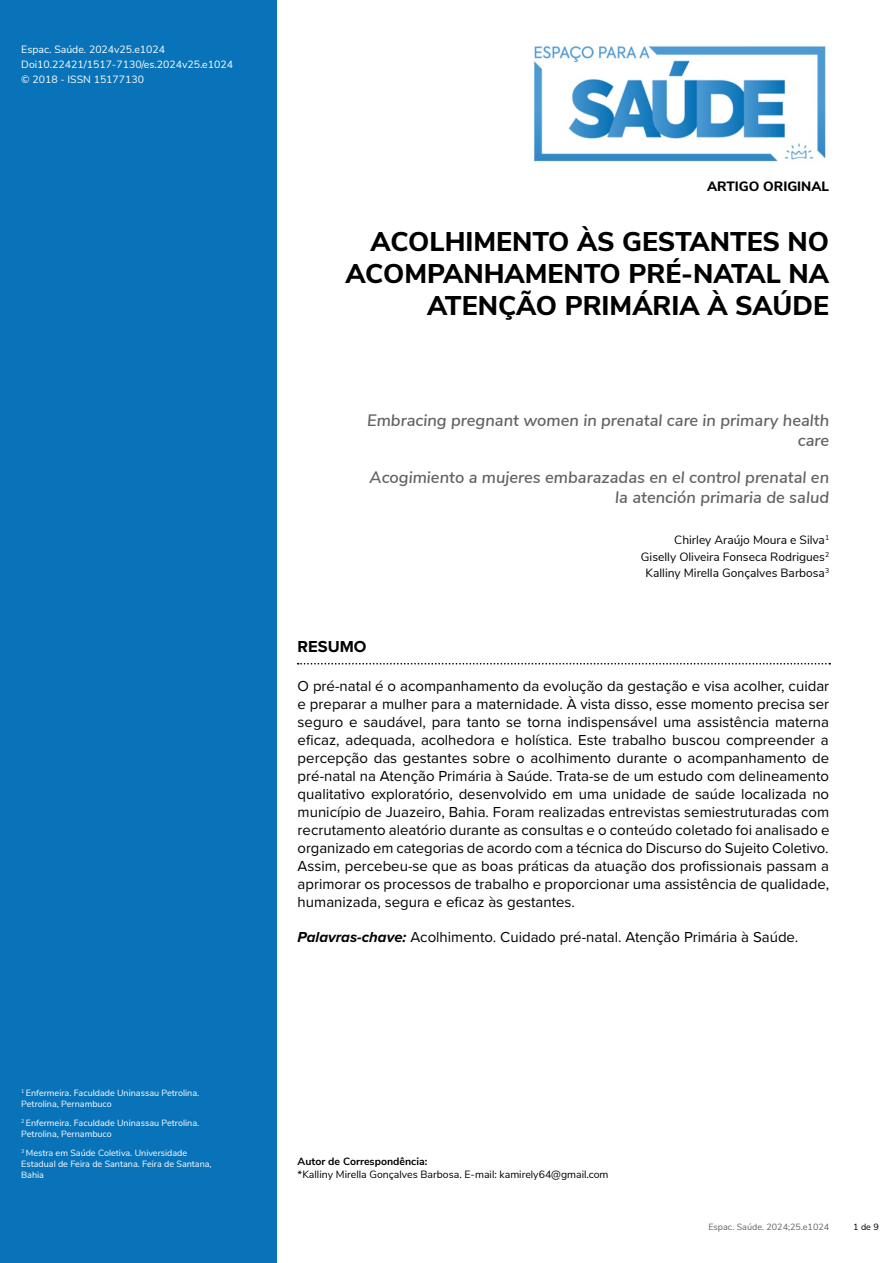
<style>
.page{position:relative;width:893px;height:1263px;background:#fff}
.page>*{position:absolute;margin:0;border:0;box-sizing:border-box;transform-origin:0 0}
.t1{font:800 27px/32.4px "Nunito Sans";color:#000;text-align:right}
.t2{font:italic 600 16.5px/19.8px "Nunito Sans";color:#646363;text-align:right}
.t3{font:700 16.5px "Proxima Nova";color:#000}
.t4{font:15px/18px "Proxima Nova";color:#000;text-align:justify}
.t5{font:800 13.5px "Nunito Sans";color:#000}
.t6{font:12px/16.5px "Nunito Sans";color:#000;text-align:right}
.t7{font:10.5px/14.7px "Nunito Sans";color:#fff}
.t8{font:10.5px "Nunito Sans";color:#000}
.t9{font:700 10.5px "Nunito Sans";color:#000}
.t10{font:9px/10.8px "Nunito Sans";color:#fff}
.t11{font:9px "Nunito Sans";color:#646363}
.t12{font:9px "Nunito Sans";color:#000}
.s1{font-weight:700;font-style:italic}
</style>
<div class="page">
<div style="left:0;top:0;width:276px;height:1263px;background:#0973ba"></div>
<img style="left:533px;top:46px;width:293px;height:116px">
<svg style="left:298px;top:663px;width:532px;height:1px"></svg>
<p class="t7" style="left:21px;top:41px;width:213px">Espac. Saúde. 2024v25.e1024<br>Doi10.22421/1517-7130/es.2024v25.e1024 © 2018 - ISSN 15177130</p>
<p class="t10" style="left:21px;top:1087px;width:179px"><sup>1</sup> Enfermeira. Faculdade Uninassau Petrolina.<br>Petrolina, Pernambuco</p>
<p class="t10" style="left:21px;top:1117px;width:179px"><sup>2</sup> Enfermeira. Faculdade Uninassau Petrolina.<br>Petrolina, Pernambuco</p>
<p class="t10" style="left:21px;top:1147px;width:192px"><sup>3</sup> Mestra em Saúde Coletiva. Universidade<br>Estadual de Feira de Santana. Feira de Santana,<br>Bahia</p>
<p class="t5" style="left:707px;top:177px;width:124px">ARTIGO ORIGINAL</p>
<h1 class="t1" style="left:345px;top:223px;width:485px">ACOLHIMENTO ÀS GESTANTES NO<br>ACOMPANHAMENTO PRÉ-NATAL NA<br>ATENÇÃO PRIMÁRIA À SAÚDE</h1>
<p class="t2" style="left:367px;top:409px;width:464px">Embracing pregnant women in prenatal care in primary health care</p>
<p class="t2" style="left:370px;top:466px;width:461px">Acogimiento a mujeres embarazadas en el control prenatal en la atención primaria de salud</p>
<p class="t6" style="left:641px;top:531px;width:190px">Chirley Araújo Moura e Silva<sup>1<br></sup>Giselly Oliveira Fonseca Rodrigues<sup>2<br></sup>Kalliny Mirella Gonçalves Barbosa<sup>3</sup></p>
<p class="t3" style="left:298px;top:634px;width:70px">RESUMO</p>
<p class="t4" style="left:298px;top:676px;width:533px">O pré-natal é o acompanhamento da evolução da gestação e visa acolher, cuidar e preparar a mulher para a maternidade. À vista disso, esse momento precisa ser seguro e saudável, para tanto se torna indispensável uma assistência materna eficaz, adequada, acolhedora e holística. Este trabalho buscou compreender a percepção das gestantes sobre o acolhimento durante o acompanhamento de pré-natal na Atenção Primária à Saúde. Trata-se de um estudo com delineamento qualitativo exploratório, desenvolvido em uma unidade de saúde localizada no município de Juazeiro, Bahia. Foram realizadas entrevistas semiestruturadas com recrutamento aleatório durante as consultas e o conteúdo coletado foi analisado e organizado em categorias de acordo com a técnica do Discurso do Sujeito Coletivo.<br>Assim, percebeu-se que as boas práticas da atuação dos profissionais passam a aprimorar os processos de trabalho e proporcionar uma assistência de qualidade, humanizada, segura e eficaz às gestantes.</p>
<p class="t4" style="left:298px;top:927px;width:502px"><span class="s1">Palavras-chave:</span> Acolhimento. Cuidado pré-natal. Atenção Primária à Saúde.</p>
<p class="t9" style="left:298px;top:1154px;width:131px">Autor de Correspondência:</p>
<p class="t8" style="left:298px;top:1166px;width:312px">*Kalliny Mirella Gonçalves Barbosa. E-mail: kamirely64@gmail.com</p>
<p class="t11" style="left:708px;top:1220px;width:122px">Espac. Saúde. 2024;25.e1024</p>
<p class="t12" style="left:853px;top:1220px;width:27px">1 de 9</p>
</div>
